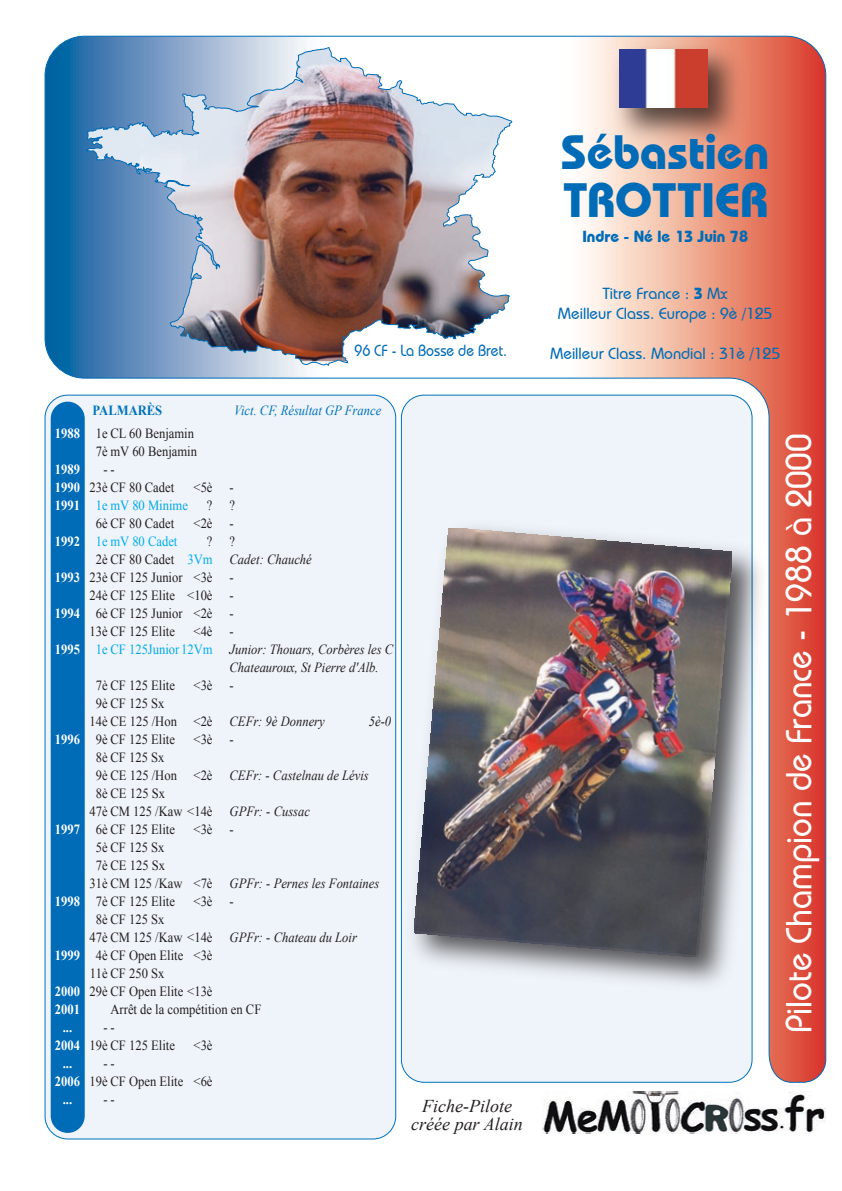
<style>
.page{position:relative;width:842px;height:1191px;background:#fff}
.page>*{position:absolute;margin:0;border:0;box-sizing:border-box;transform-origin:0 0}
.t1{font:700 48px/48px "Bauhaus IT Cby BT";color:#006bb6}
.t2{font:500 36px "Bauhaus IT Cby BT";color:#fff;scale:.95 1}
.t3{font:italic 18px/18px "Times New Roman";color:#231f20;text-align:center}
.t4{font:500 16px/20px "Bauhaus IT Cby BT";color:#006bb6;text-align:center}
.t5{font:500 16px "Bauhaus IT Cby BT";color:#006bb6;scale:.9 1}
.t6{font:700 16px "Bauhaus IT Cby BT";color:#006bb6}
.t7{font:14px/18px "Times New Roman";color:#231f20;scale:.9 1}
.t8{font:italic 14px "Times New Roman";color:#231f20;scale:.9 1}
.t9{font:700 14px/18px "Times New Roman";color:#fff;text-align:justify;scale:.9 1}
.t10{font:italic 14px "Times New Roman";color:#0072bc;scale:.9 1}
.t11{font:14px "Times New Roman";color:#00a7e9;scale:.9 1}
.t12{font:14px "Times New Roman";color:#00aeef;scale:.9 1}
.t13{font:700 14px "Times New Roman";color:#0072bc;scale:.9 1}
.s1{font-style:normal}
.s2{font-style:normal;color:#00aeef}
.s3{font-style:normal;color:#00a7e9}
.s4{font-style:italic}
.s5{font-weight:700}
</style>
<div class="page">
<img style="left:542px;top:1091px;width:284px;height:42px">
<div style="left:44px;top:1082px;width:353px;height:57px;background:#eff4fa"></div>
<svg style="left:51px;top:1082px;width:34px;height:50px;background:#0f73ba"></svg>
<img style="left:44px;top:36px;width:782px;height:1046px">
<img style="left:602px;top:35px;width:150px;height:118px">
<img style="left:620px;top:50px;width:87px;height:58px">
<p class="t5" style="left:355px;top:341px;width:171px">96 CF - La Bosse de Bret.</p>
<p class="t9" style="left:55px;top:424px;width:29px">1988</p>
<p class="t9" style="left:55px;top:460px;width:29px">1989<br>1990<br>1991</p>
<p class="t9" style="left:55px;top:532px;width:29px">1992</p>
<p class="t9" style="left:55px;top:568px;width:29px">1993</p>
<p class="t9" style="left:55px;top:604px;width:29px">1994</p>
<p class="t9" style="left:55px;top:640px;width:29px">1995</p>
<p class="t9" style="left:55px;top:730px;width:29px">1996</p>
<p class="t9" style="left:55px;top:820px;width:29px">1997</p>
<p class="t9" style="left:55px;top:892px;width:29px">1998</p>
<p class="t9" style="left:55px;top:946px;width:29px">1999</p>
<p class="t9" style="left:55px;top:982px;width:29px;text-align:center">2000<br>2001 ...<br>2004 ...<br>2006 ...</p>
<p class="t13" style="left:93px;top:400px;width:79px">PALMARÈS</p>
<p class="t10" style="left:234px;top:400px;width:165px">Vict. CF, Résultat GP France</p>
<p class="t7" style="left:96px;top:424px;width:114px">1e CL 60 Benjamin<br>7è mV 60 Benjamin</p>
<p class="t7" style="left:89px;top:460px;width:96px;text-indent:14px">- -<br>23è CF 80 Cadet</p>
<p class="t7" style="left:194px;top:478px;width:46px">&lt;5è -</p>
<p class="t11" style="left:96px;top:495px;width:104px">1e mV 80 Minime</p>
<p class="t7" style="left:207px;top:496px;width:33px">? ?</p>
<p class="t7" style="left:96px;top:514px;width:89px">6è CF 80 Cadet</p>
<p class="t7" style="left:194px;top:514px;width:46px">&lt;2è -</p>
<p class="t12" style="left:96px;top:531px;width:92px">1e mV 80 Cadet</p>
<p class="t7" style="left:207px;top:532px;width:33px">? ?</p>
<p class="t8" style="left:96px;top:549px;width:242px"><span class="s1">2è CF 80 Cadet</span> <span class="s2">3Vm</span> Cadet: Chauché</p>
<p class="t7" style="left:89px;top:568px;width:162px">23è CF 125 Junior &lt;3è -</p>
<p class="t7" style="left:89px;top:586px;width:162px">24è CF 125 Elite &lt;10è -</p>
<p class="t7" style="left:96px;top:604px;width:155px">6è CF 125 Junior &lt;2è -</p>
<p class="t7" style="left:89px;top:622px;width:96px">13è CF 125 Elite</p>
<p class="t7" style="left:194px;top:622px;width:46px">&lt;4è -</p>
<p class="t8" style="left:96px;top:639px;width:332px"><span class="s3">1e CF 125Junio</span><span class="s2">r 12Vm</span> Junior: Thouars, Corbères les C</p>
<p class="t8" style="left:230px;top:657px;width:167px">Chateauroux, St Pierre d'Alb.</p>
<p class="t7" style="left:96px;top:676px;width:89px">7è CF 125 Elite</p>
<p class="t7" style="left:194px;top:676px;width:46px">&lt;3è -</p>
<p class="t7" style="left:89px;top:694px;width:263px;text-indent:6px">9è CF 125 Sx<br>14è CE 125 /Hon &lt;2è <span class="s4">CEFr: 9è Donnery</span></p>
<p class="t8" style="left:369px;top:711px;width:26px">5è-0</p>
<p class="t7" style="left:96px;top:730px;width:89px">9è CF 125 Elite</p>
<p class="t7" style="left:194px;top:730px;width:46px">&lt;3è -</p>
<p class="t7" style="left:96px;top:748px;width:78px">8è CF 125 Sx</p>
<p class="t8" style="left:96px;top:765px;width:305px"><span class="s1">9è CE 125 /Hon &lt;2è</span> CEFr: - Castelnau de Lévis</p>
<p class="t7" style="left:96px;top:784px;width:79px">8è CE 125 Sx</p>
<p class="t7" style="left:89px;top:802px;width:247px">47è CM 125 /Kaw &lt;14è <span class="s4">GPFr: - Cussac</span></p>
<p class="t7" style="left:96px;top:820px;width:89px">6è CF 125 Elite</p>
<p class="t7" style="left:194px;top:820px;width:46px">&lt;3è -</p>
<p class="t7" style="left:96px;top:838px;width:78px">5è CF 125 Sx</p>
<p class="t7" style="left:96px;top:856px;width:79px">7è CE 125 Sx</p>
<p class="t8" style="left:89px;top:873px;width:324px"><span class="s1">31è CM 125 /Kaw &lt;7è</span> GPFr: - Pernes les Fontaines</p>
<p class="t7" style="left:96px;top:892px;width:89px">7è CF 125 Elite</p>
<p class="t7" style="left:194px;top:892px;width:46px">&lt;3è -</p>
<p class="t7" style="left:96px;top:910px;width:78px">8è CF 125 Sx</p>
<p class="t8" style="left:89px;top:927px;width:299px"><span class="s1">47è CM 125 /Kaw &lt;14è</span> GPFr: - Chateau du Loir</p>
<p class="t7" style="left:96px;top:946px;width:131px">4è CF Open Elite &lt;3è</p>
<p class="t7" style="left:90px;top:964px;width:84px">11è CF 250 Sx</p>
<p class="t7" style="left:89px;top:982px;width:138px">29è CF Open Elite &lt;13è</p>
<p class="t7" style="left:111px;top:1000px;width:169px">Arrêt de la compétition en CF</p>
<p class="t7" style="left:89px;top:1018px;width:96px;text-indent:14px">- -<br>19è CF 125 Elite</p>
<p class="t7" style="left:194px;top:1036px;width:23px">&lt;3è</p>
<p class="t7" style="left:89px;top:1054px;width:138px;text-indent:14px">- -<br>19è CF Open Elite &lt;6è</p>
<p class="t7" style="left:103px;top:1090px;width:14px">- -</p>
<p class="t3" style="left:411px;top:1096px;width:113px">Fiche-Pilote créée par Alain</p>
<h1 class="t1" style="left:561px;top:127px;width:210px">Sébastien<br>TROTTIER</h1>
<p class="t6" style="left:582px;top:227px;width:167px">Indre - Né le 13 Juin 78</p>
<p class="t4" style="left:558px;top:283px;width:216px">Titre France : <span class="s5">3</span> Mx<br>Meilleur Class. Europe : 9è /125</p>
<p class="t4" style="left:550px;top:343px;width:231px">Meilleur Class. Mondial : 31è /125</p>
<h2 class="t2" style="left:777px;top:1032px;width:632px;rotate:-90deg">Pilote Champion de France - 1988 à 2000</h2>
</div>
